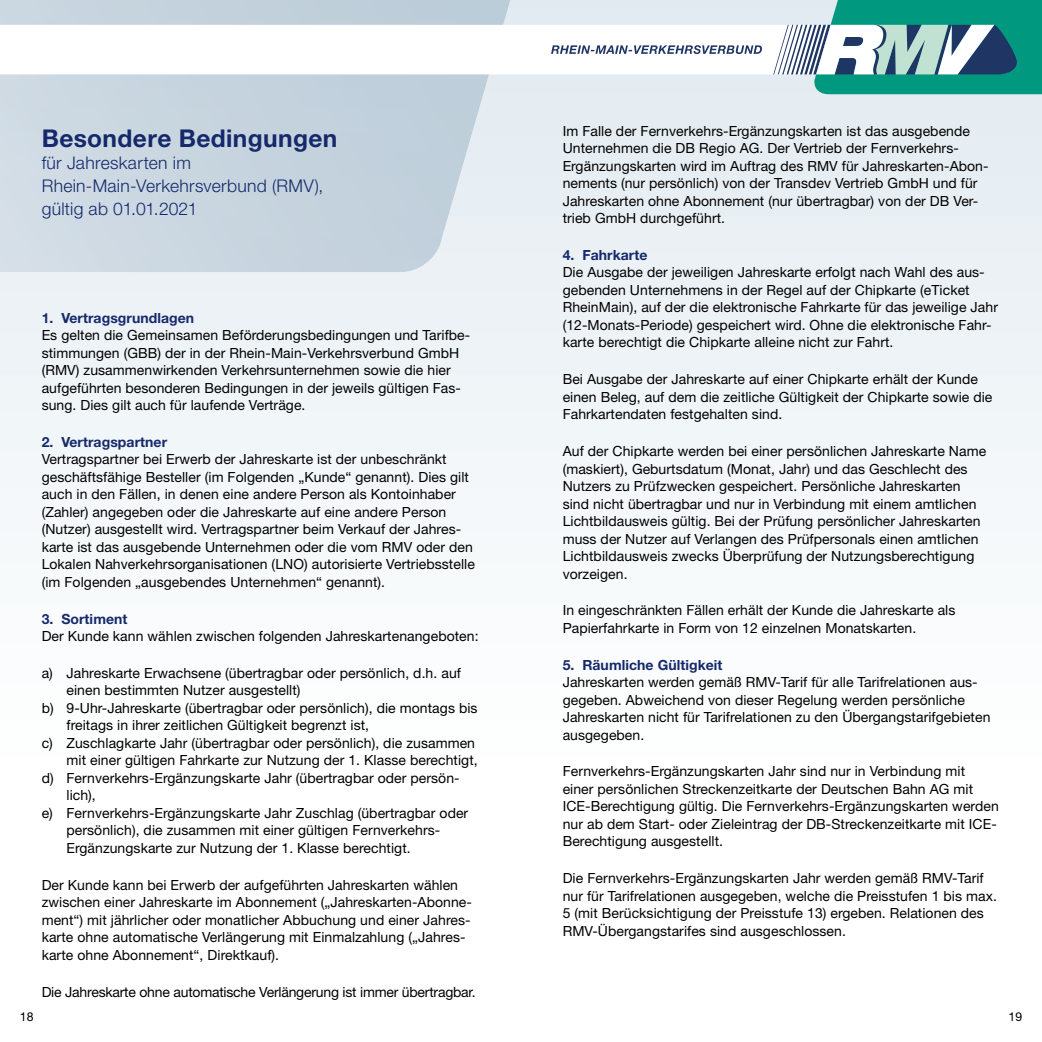
<style>
.page{position:relative;width:1042px;height:1042px;background:#fff}
.page>*{position:absolute;margin:0;border:0;box-sizing:border-box;transform-origin:0 0}
.t1{font:700 24.5px "Helvetica Neue LT Std";letter-spacing:.015em;color:#15296b}
.t2{font:300 17.5px/22.8px "Helvetica Neue LT Std";letter-spacing:.015em;color:#15296b}
.t3{font:14px/17.5px "Helvetica Neue LT Std";letter-spacing:.005em;color:#000}
.t4{font:700 14px "Helvetica Neue LT Std";letter-spacing:.005em;color:#15296b}
.t5{font:14px "Helvetica Neue LT Std";letter-spacing:-.015em;color:#000}
.t6{font:12.25px "Helvetica Neue LT Std";color:#000}
</style>
<div class="page">
<svg style="left:0;top:0;width:1042px;height:94px"></svg>
<h1 class="t1" style="left:42px;top:123px;width:297px">Besondere Bedingungen</h1>
<p class="t2" style="left:42px;top:151px;width:283px">für Jahreskarten im<br>Rhein-Main-Verkehrsverbund (RMV), gültig ab 01.01.2021</p>
<p class="t4" style="left:42px;top:309px;width:154px">1. Vertragsgrundlagen</p>
<p class="t3" style="left:42px;top:326px;width:430px">Es gelten die Gemeinsamen Beförderungsbedingungen und Tarifbe&shy;stimmungen (GBB) der in der Rhein-Main-Verkehrsverbund GmbH (RMV) zusammenwirkenden Verkehrsunternehmen sowie die hier aufgeführten besonderen Bedingungen in der jeweils gültigen Fas&shy;sung. Dies gilt auch für laufende Verträge.</p>
<p class="t4" style="left:42px;top:433px;width:127px">2. Vertragspartner</p>
<p class="t3" style="left:42px;top:450px;width:435px">Vertragspartner bei Erwerb der Jahreskarte ist der unbeschränkt geschäftsfähige Besteller (im Folgenden „Kunde“ genannt). Dies gilt auch in den Fällen, in denen eine andere Person als Kontoinhaber (Zahler) angegeben oder die Jahreskarte auf eine andere Person (Nutzer) ausgestellt wird. Vertragspartner beim Verkauf der Jahres&shy;karte ist das ausgebende Unternehmen oder die vom RMV oder den Lokalen Nahverkehrsorganisationen (LNO) autorisierte Vertriebsstelle (im Folgenden „ausgebendes Unternehmen“ genannt).</p>
<p class="t4" style="left:42px;top:610px;width:87px">3. Sortiment</p>
<p class="t3" style="left:42px;top:627px;width:438px">Der Kunde kann wählen zwischen folgenden Jahreskartenangeboten:</p>
<p class="t3" style="left:42px;top:664px;width:421px">a) Jahreskarte Erwachsene (übertragbar oder persönlich, d.h. auf</p>
<p class="t3" style="left:66px;top:681px;width:236px">einen bestimmten Nutzer ausgestellt)</p>
<p class="t3" style="left:42px;top:699px;width:437px">b) 9-Uhr-Jahreskarte (übertragbar oder persönlich), die montags bis</p>
<p class="t3" style="left:66px;top:716px;width:304px">freitags in ihrer zeitlichen Gültigkeit begrenzt ist,</p>
<p class="t3" style="left:42px;top:734px;width:435px">c) Zuschlagkarte Jahr (übertragbar oder persönlich), die zusammen</p>
<p class="t3" style="left:66px;top:751px;width:413px">mit einer gültigen Fahrkarte zur Nutzung der 1. Klasse berechtigt,</p>
<p class="t3" style="left:42px;top:769px;width:419px">d) Fernverkehrs-Ergänzungskarte Jahr (übertragbar oder persön-</p>
<p class="t3" style="left:66px;top:786px;width:31px">lich),</p>
<p class="t3" style="left:42px;top:804px;width:428px">e) Fernverkehrs-Ergänzungskarte Jahr Zuschlag (übertragbar oder</p>
<p class="t3" style="left:66px;top:821px;width:375px">persönlich), die zusammen mit einer gültigen Fernverkehrs-</p>
<p class="t3" style="left:66px;top:839px;width:346px">Ergänzungskarte zur Nutzung der 1. Klasse berechtigt.</p>
<p class="t3" style="left:42px;top:876px;width:432px">Der Kunde kann bei Erwerb der aufgeführten Jahreskarten wählen zwischen einer Jahreskarte im Abonnement („Jahreskarten-Abonne&shy;ment“) mit jährlicher oder monatlicher Abbuchung und einer Jahres&shy;karte ohne automatische Verlängerung mit Einmalzahlung („Jahres&shy;karte ohne Abonnement“, Direktkauf).</p>
<p class="t5" style="left:42px;top:983px;width:435px">Die Jahreskarte ohne automatische Verlängerung ist immer übertragbar.</p>
<p class="t3" style="left:563px;top:122px;width:427px">Im Falle der Fernverkehrs-Ergänzungskarten ist das ausgebende Unternehmen die DB Regio AG. Der Vertrieb der Fernverkehrs-Ergänzungskarten wird im Auftrag des RMV für Jahreskarten-Abon&shy;nements (nur persönlich) von der Transdev Vertrieb GmbH und für Jahreskarten ohne Abonnement (nur übertragbar) von der DB Ver&shy;trieb GmbH durchgeführt.</p>
<p class="t4" style="left:563px;top:246px;width:86px">4. Fahrkarte</p>
<p class="t3" style="left:563px;top:263px;width:437px">Die Ausgabe der jeweiligen Jahreskarte erfolgt nach Wahl des aus&shy;gebenden Unternehmens in der Regel auf der Chipkarte (eTicket RheinMain), auf der die elektronische Fahrkarte für das jeweilige Jahr (12-Monats-Periode) gespeichert wird. Ohne die elektronische Fahr&shy;karte berechtigt die Chipkarte alleine nicht zur Fahrt.</p>
<p class="t3" style="left:563px;top:370px;width:431px">Bei Ausgabe der Jahreskarte auf einer Chipkarte erhält der Kunde einen Beleg, auf dem die zeitliche Gültigkeit der Chipkarte sowie die<br>Fahrkartendaten festgehalten sind.</p>
<p class="t3" style="left:563px;top:442px;width:425px">Auf der Chipkarte werden bei einer persönlichen Jahreskarte Name (maskiert), Geburtsdatum (Monat, Jahr) und das Geschlecht des Nutzers zu Prüfzwecken gespeichert. Persönliche Jahreskarten sind nicht übertragbar und nur in Verbindung mit einem amtlichen Lichtbildausweis gültig. Bei der Prüfung persönlicher Jahreskarten muss der Nutzer auf Verlangen des Prüfpersonals einen amtlichen Lichtbildausweis zwecks Überprüfung der Nutzungsberechtigung vorzeigen.</p>
<p class="t3" style="left:563px;top:601px;width:394px">In eingeschränkten Fällen erhält der Kunde die Jahreskarte als<br>Papierfahrkarte in Form von 12 einzelnen Monatskarten.</p>
<p class="t4" style="left:563px;top:656px;width:161px">5. Räumliche Gültigkeit</p>
<p class="t3" style="left:563px;top:673px;width:429px">Jahreskarten werden gemäß RMV-Tarif für alle Tarifrelationen aus&shy;gegeben. Abweichend von dieser Regelung werden persönliche Jahreskarten nicht für Tarifrelationen zu den Übergangstarifgebieten ausgegeben.</p>
<p class="t3" style="left:563px;top:762px;width:438px">Fernverkehrs-Ergänzungskarten Jahr sind nur in Verbindung mit einer persönlichen Streckenzeitkarte der Deutschen Bahn AG mit ICE- Berechtigung gültig. Die Fernverkehrs-Ergänzungskarten werden nur ab dem Start- oder Zieleintrag der DB-Streckenzeitkarte mit ICE-Berechtigung ausgestellt.</p>
<p class="t3" style="left:563px;top:869px;width:436px">Die Fernverkehrs-Ergänzungskarten Jahr werden gemäß RMV-Tarif nur für Tarifrelationen ausgegeben, welche die Preisstufen 1 bis max.<br>5 (mit Berücksichtigung der Preisstufe 13) ergeben. Relationen des RMV-Übergangstarifes sind ausgeschlossen.</p>
<p class="t6" style="left:20px;top:1009px;width:15px">18</p>
<p class="t6" style="left:1008px;top:1009px;width:15px">19</p>
</div>
